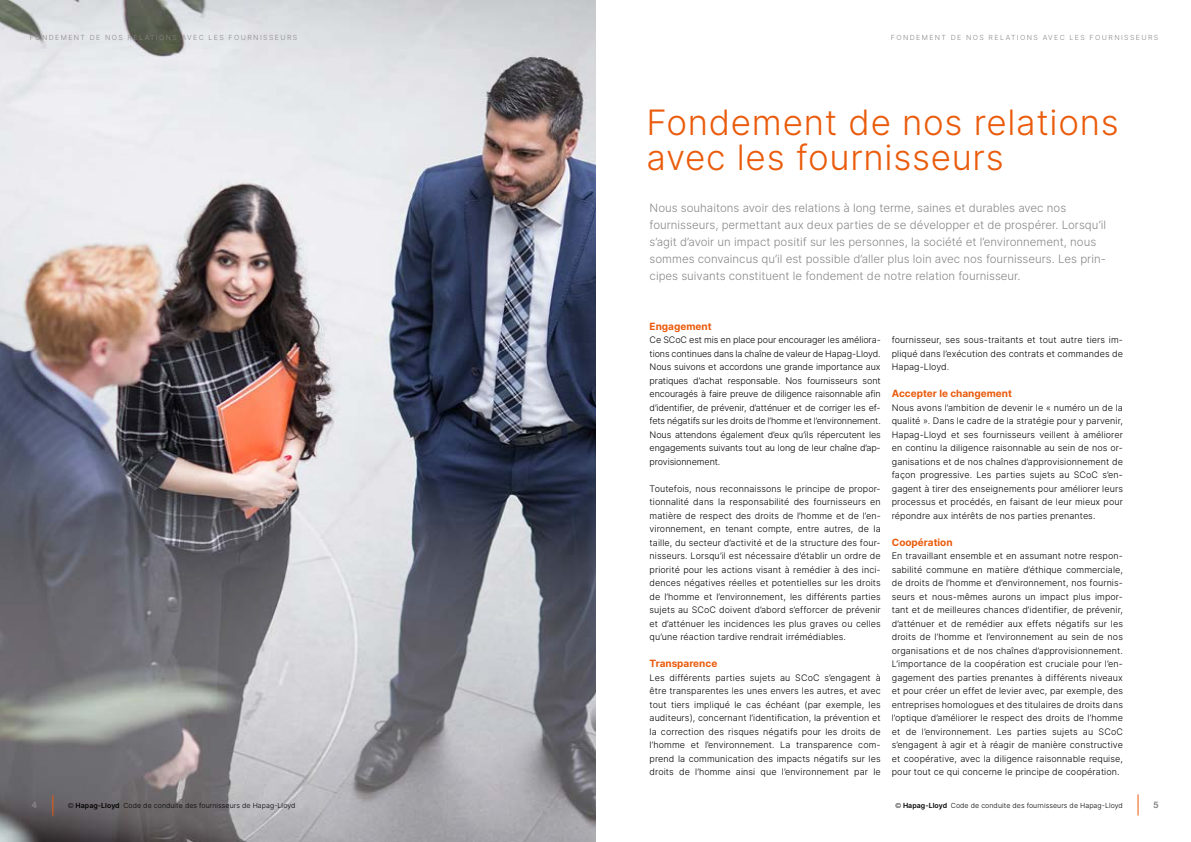
<style>
.page{position:relative;width:1191px;height:842px;background:#fff}
.page>*{position:absolute;margin:0;border:0;box-sizing:border-box;transform-origin:0 0}
.t1{font:300 35px/35.2px "Inter";letter-spacing:.02em;color:#ea5b0b}
.t2{font:300 11.5px/17px "Inter";color:#878787}
.t3{font:700 10px "Inter";color:#ea5b0b}
.t4{font:300 9px/13.5px "Inter";letter-spacing:.01em;color:#000;text-align:justify}
.t5{font:700 9px "Helvetica Neue";color:#878787}
.t6{font:300 7px "Inter";letter-spacing:.01em;color:#000}
.t7{font:300 7px "Inter";letter-spacing:.2em;color:#878787}
.s1{font-family:"Helvetica Neue LT Pro"}
.s2{font-weight:600}
</style>
<div class="page">
<svg style="left:1137px;top:794px;width:1px;height:22px"></svg>
<img style="left:0;top:0;width:595px;height:842px">
<svg style="left:52px;top:795px;width:1px;height:21px"></svg>
<p class="t7" style="left:30px;top:33px;width:48px">EDITORIAL</p>
<p class="t7" style="left:891px;top:33px;width:269px">FONDEMENT DE NOS RELATIONS AVEC LES FOURNISSEURS</p>
<p class="t7" style="left:30px;top:33px;width:269px">FONDEMENT DE NOS RELATIONS AVEC LES FOURNISSEURS</p>
<h1 class="t1" style="left:646px;top:104px;width:474px">Fondement de nos relations avec les fournisseurs</h1>
<p class="t2" style="left:649px;top:200px;width:458px">Nous souhaitons avoir des relations à long terme, saines et durables avec nos fournisseurs, permettant aux deux parties de se développer et de prospérer. Lorsqu’il s’agit d’avoir un impact positif sur les personnes, la société et l’environnement, nous sommes convaincus qu’il est possible d’aller plus loin avec nos fournisseurs. Les prin&shy;cipes suivants constituent le fondement de notre relation fournisseur.</p>
<p class="t5" style="left:32px;top:798px;width:7px">4</p>
<p class="t6" style="left:68px;top:800px;width:229px"><span class="s1">©</span> <span class="s2">Hapag-Lloyd</span> Code de conduite des fournisseurs de Hapag-Lloyd</p>
<p class="t3" style="left:649px;top:318px;width:63px">Engagement</p>
<p class="t4" style="left:649px;top:333px;width:233px">Ce SCoC est mis en place pour encourager les améliora&shy;tions continues dans la chaîne de valeur de Hapag-Lloyd.<br>Nous suivons et accordons une grande importance aux pratiques d’achat responsable. Nos fournisseurs sont encouragés à faire preuve de diligence raisonnable afin d’identifier, de prévenir, d’atténuer et de corriger les ef&shy;fets négatifs sur les droits de l’homme et l’environnement.<br>Nous attendons également d’eux qu’ils répercutent les engagements suivants tout au long de leur chaîne d’ap&shy;provisionnement.</p>
<p class="t4" style="left:649px;top:481px;width:233px">Toutefois, nous reconnaissons le principe de propor&shy;tionnalité dans la responsabilité des fournisseurs en matière de respect des droits de l’homme et de l’en&shy;vironnement, en tenant compte, entre autres, de la taille, du secteur d’activité et de la structure des four&shy;nisseurs. Lorsqu’il est nécessaire d’établir un ordre de priorité pour les actions visant à remédier à des inci&shy;dences négatives réelles et potentielles sur les droits de l’homme et l’environnement, les différents parties sujets au SCoC doivent d’abord s’efforcer de prévenir et d’atténuer les incidences les plus graves ou celles qu’une réaction tardive rendrait irrémédiables.</p>
<p class="t3" style="left:649px;top:656px;width:69px">Transparence</p>
<p class="t4" style="left:649px;top:670px;width:233px">Les différents parties sujets au SCoC s’engagent à être transparentes les unes envers les autres, et avec tout tiers impliqué le cas échéant (par exemple, les auditeurs), concernant l’identification, la prévention et la correction des risques négatifs pour les droits de l’homme et l’environnement. La transparence com&shy;prend la communication des impacts négatifs sur les droits de l’homme ainsi que l’environnement par le</p>
<p class="t4" style="left:891px;top:333px;width:233px">fournisseur, ses sous-traitants et tout autre tiers im&shy;pliqué dans l’exécution des contrats et commandes de Hapag-Lloyd.</p>
<p class="t3" style="left:891px;top:386px;width:122px">Accepter le changement</p>
<p class="t4" style="left:891px;top:400px;width:233px">Nous avons l’ambition de devenir le « numéro un de la qualité ». Dans le cadre de la stratégie pour y parvenir, Hapag-Lloyd et ses fournisseurs veillent à améliorer en continu la diligence raisonnable au sein de nos or&shy;ganisations et de nos chaînes d’approvisionnement de façon progressive. Les parties sujets au SCoC s’en&shy;gagent à tirer des enseignements pour améliorer leurs processus et procédés, en faisant de leur mieux pour répondre aux intérêts de nos parties prenantes.</p>
<p class="t3" style="left:891px;top:534px;width:62px">Coopération</p>
<p class="t4" style="left:891px;top:549px;width:233px">En travaillant ensemble et en assumant notre respon&shy;sabilité commune en matière d’éthique commerciale, de droits de l’homme et d’environnement, nos fournis&shy;seurs et nous-mêmes aurons un impact plus impor&shy;tant et de meilleures chances d’identifier, de prévenir, d’atténuer et de remédier aux effets négatifs sur les droits de l’homme et l’environnement au sein de nos organisations et de nos chaînes d’approvisionnement.<br>L’importance de la coopération est cruciale pour l’en&shy;gagement des parties prenantes à différents niveaux et pour créer un effet de levier avec, par exemple, des entreprises homologues et des titulaires de droits dans l’optique d’améliorer le respect des droits de l’homme et de l’environnement. Les parties sujets au SCoC s’engagent à agir et à réagir de manière constructive et coopérative, avec la diligence raisonnable requise, pour tout ce qui concerne le principe de coopération.</p>
<p class="t6" style="left:895px;top:800px;width:229px"><span class="s1">©</span> <span class="s2">Hapag-Lloyd</span> Code de conduite des fournisseurs de Hapag-Lloyd</p>
<p class="t5" style="left:1153px;top:798px;width:7px">5</p>
</div>
